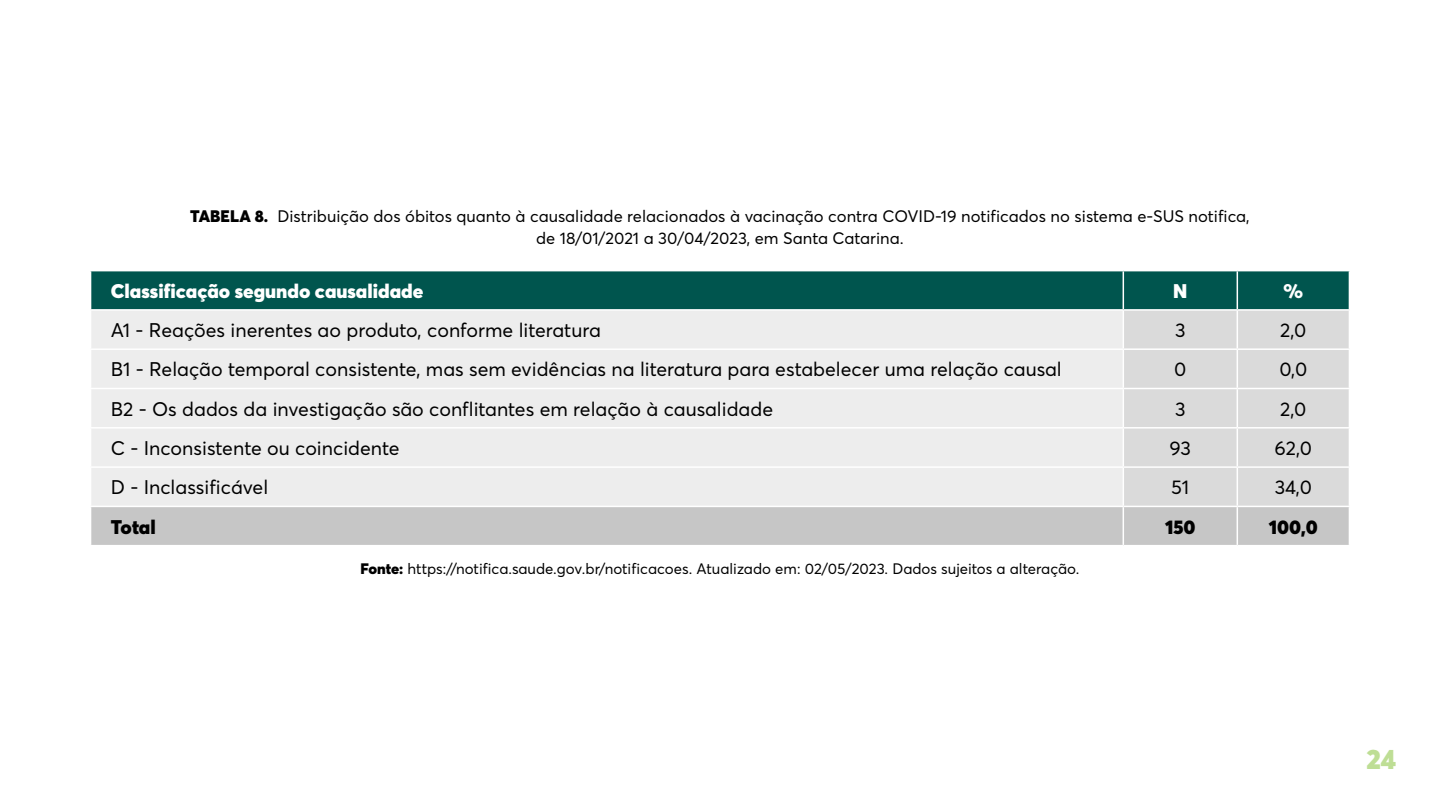
<style>
.page{position:relative;width:1440px;height:810px;background:#fff}
.page>*{position:absolute;margin:0;border:0;box-sizing:border-box;transform-origin:0 0}
.t1{font:900 27.75px "Averta";color:#bede95}
.t2{font:19.5px "Averta";color:#000}
.t3{font:900 19.5px "Averta";color:#fff}
.t4{font:900 19.5px "Averta";color:#000}
.t5{font:16.5px/22.5px "Averta";color:#000;text-align:center}
.t6{font:15px "Averta";color:#000}
.s1{font-weight:900}
</style>
<div class="page">
<div style="left:91px;top:271px;width:1258px;height:38px;background:#00554e"></div>
<div style="left:91px;top:311px;width:1032px;height:195px;background:#ededed"></div>
<div style="left:1124px;top:311px;width:225px;height:195px;background:#dadada"></div>
<div style="left:91px;top:507px;width:1258px;height:38px;background:#c6c6c6"></div>
<hr style="left:1123px;top:271px;width:1px;height:38px;background:#fff">
<hr style="left:1237px;top:271px;width:1px;height:38px;background:#fff">
<hr style="left:90px;top:348px;width:1033px;height:2px;background:#fff">
<hr style="left:90px;top:388px;width:1033px;height:1px;background:#fff">
<hr style="left:90px;top:427px;width:1033px;height:2px;background:#fff">
<hr style="left:90px;top:466px;width:1033px;height:2px;background:#fff">
<hr style="left:1237px;top:311px;width:1px;height:37px;background:#fff">
<hr style="left:1237px;top:350px;width:1px;height:38px;background:#fff">
<hr style="left:1237px;top:389px;width:1px;height:38px;background:#fff">
<hr style="left:1237px;top:429px;width:1px;height:37px;background:#fff">
<hr style="left:1237px;top:468px;width:1px;height:38px;background:#fff">
<hr style="left:1123px;top:348px;width:114px;height:2px;background:#fff">
<hr style="left:1123px;top:388px;width:114px;height:1px;background:#fff">
<hr style="left:1237px;top:348px;width:113px;height:2px;background:#fff">
<hr style="left:1237px;top:388px;width:113px;height:1px;background:#fff">
<hr style="left:1123px;top:427px;width:114px;height:2px;background:#fff">
<hr style="left:1237px;top:427px;width:113px;height:2px;background:#fff">
<hr style="left:1123px;top:466px;width:114px;height:2px;background:#fff">
<hr style="left:1237px;top:466px;width:113px;height:2px;background:#fff">
<hr style="left:1123px;top:507px;width:1px;height:38px;background:#fff">
<hr style="left:1237px;top:507px;width:1px;height:38px;background:#fff">
<p class="t5" style="left:190px;top:205px;width:1061px"><span class="s1">TABELA 8.</span> Distribuição dos óbitos quanto à causalidade relacionados à vacinação contra COVID-19 notificados no sistema e-SUS notifica, de 18/01/2021 a 30/04/2023, em Santa Catarina.</p>
<p class="t3" style="left:111px;top:278px;width:314px">Classificação segundo causalidade</p>
<p class="t3" style="left:1173px;top:278px;width:16px">N</p>
<p class="t3" style="left:1284px;top:278px;width:21px">%</p>
<p class="t2" style="left:111px;top:318px;width:492px">A1 - Reações inerentes ao produto, conforme literatura</p>
<p class="t2" style="left:1175px;top:318px;width:12px">3</p>
<p class="t2" style="left:1280px;top:318px;width:28px">2,0</p>
<p class="t2" style="left:111px;top:357px;width:952px">B1 - Relação temporal consistente, mas sem evidências na literatura para estabelecer uma relação causal</p>
<p class="t2" style="left:1174px;top:357px;width:14px">0</p>
<p class="t2" style="left:1279px;top:357px;width:29px">0,0</p>
<p class="t2" style="left:111px;top:397px;width:664px">B2 - Os dados da investigação são conflitantes em relação à causalidade</p>
<p class="t2" style="left:1175px;top:397px;width:12px">3</p>
<p class="t2" style="left:1280px;top:397px;width:28px">2,0</p>
<p class="t2" style="left:111px;top:436px;width:290px">C - Inconsistente ou coincidente</p>
<p class="t2" style="left:1169px;top:436px;width:23px">93</p>
<p class="t2" style="left:1275px;top:436px;width:39px">62,0</p>
<p class="t2" style="left:111px;top:475px;width:159px">D - Inclassificável</p>
<p class="t2" style="left:1171px;top:475px;width:19px">51</p>
<p class="t2" style="left:1275px;top:475px;width:39px">34,0</p>
<p class="t4" style="left:111px;top:514px;width:46px">Total</p>
<p class="t4" style="left:1165px;top:514px;width:32px">150</p>
<p class="t4" style="left:1269px;top:514px;width:51px">100,0</p>
<p class="t6" style="left:360px;top:560px;width:721px"><span class="s1">Fonte:</span> https://notifica.saude.gov.br/notificacoes. Atualizado em: 02/05/2023. Dados sujeitos a alteração.</p>
<h1 class="t1" style="left:1366px;top:741px;width:31px">24</h1>
</div>
